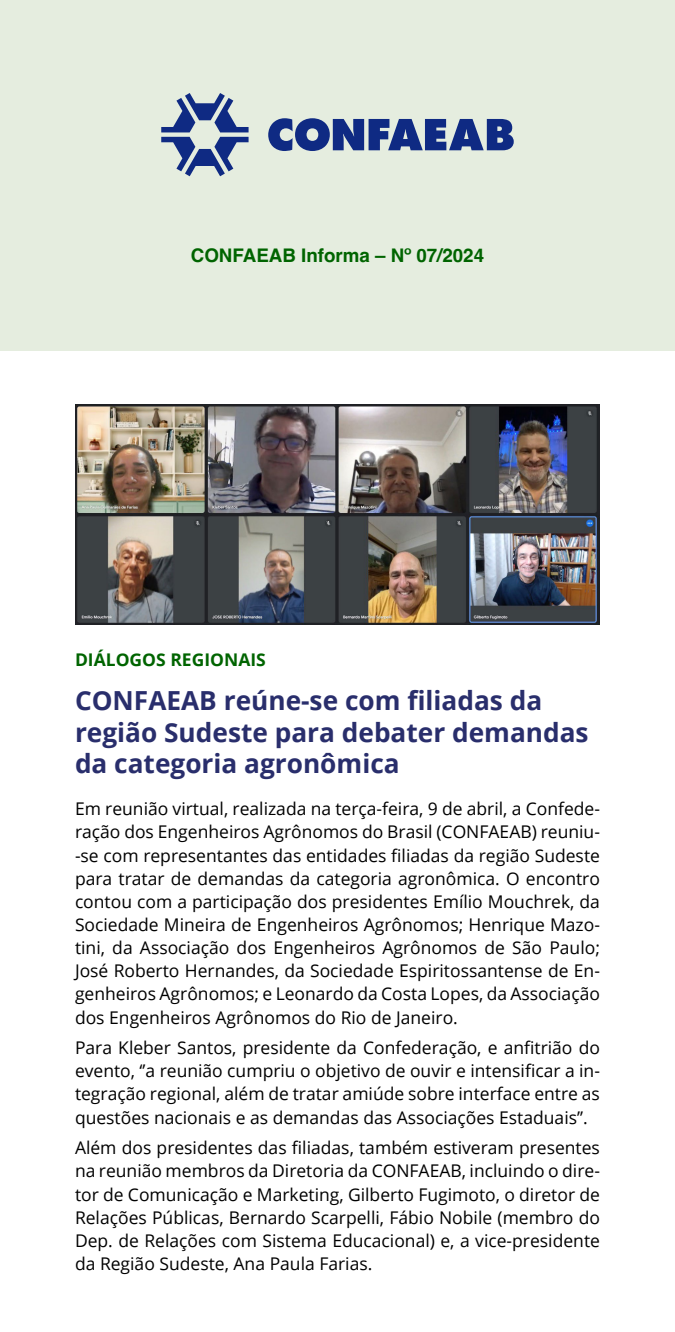
<style>
.page{position:relative;width:675px;height:1332px;background:#fff}
.page>*{position:absolute;margin:0;border:0;box-sizing:border-box;transform-origin:0 0}
.t1{font:700 26.25px/31.5px "Open Sans";color:#292e6c}
.t2{font:700 18.75px "Helvetica";color:#006400}
.t3{font:17.5px/23.1px "Open Sans";color:#000;text-align:justify}
.t4{font:700 17.5px "Open Sans";color:#006400}
</style>
<div class="page">
<img style="left:75px;top:404px;width:525px;height:220px">
<div style="left:0;top:0;width:675px;height:351px;background:#e5eddf"></div>
<svg style="left:161px;top:93px;width:88px;height:83px"></svg>
<svg style="left:268px;top:118px;width:246px;height:33px"></svg>
<p class="t2" style="left:191px;top:244px;width:295px">CONFAEAB Informa – Nº 07/2024</p>
<h3 class="t4" style="left:75px;top:647px;width:192px">DIÁLOGOS REGIONAIS</h3>
<h2 class="t1" style="left:75px;top:684px;width:515px">CONFAEAB reúne-se com filiadas da região Sudeste para debater demandas da categoria agronômica</h2>
<p class="t3" style="left:75px;top:796px;width:527px">Em reunião virtual, realizada na terça-feira, 9 de abril, a Confede&shy;ração dos Engenheiros Agrônomos do Brasil (CONFAEAB) reuniu--se com representantes das entidades filiadas da região Sudeste para tratar de demandas da categoria agronômica. O encontro contou com a participação dos presidentes Emílio Mouchrek, da Sociedade Mineira de Engenheiros Agrônomos; Henrique Mazo&shy;tini, da Associação dos Engenheiros Agrônomos de São Paulo; José Roberto Hernandes, da Sociedade Espiritossantense de En&shy;genheiros Agrônomos; e Leonardo da Costa Lopes, da Associação dos Engenheiros Agrônomos do Rio de Janeiro.</p>
<p class="t3" style="left:75px;top:1035px;width:527px">Para Kleber Santos, presidente da Confederação, e anfitrião do evento, ‘’a reunião cumpriu o objetivo de ouvir e intensificar a in&shy;tegração regional, além de tratar amiúde sobre interface entre as questões nacionais e as demandas das Associações Estaduais’’.</p>
<p class="t3" style="left:75px;top:1135px;width:527px">Além dos presidentes das filiadas, também estiveram presentes na reunião membros da Diretoria da CONFAEAB, incluindo o dire&shy;tor de Comunicação e Marketing, Gilberto Fugimoto, o diretor de Relações Públicas, Bernardo Scarpelli, Fábio Nobile (membro do Dep. de Relações com Sistema Educacional) e, a vice-presidente da Região Sudeste, Ana Paula Farias.</p>
</div>
